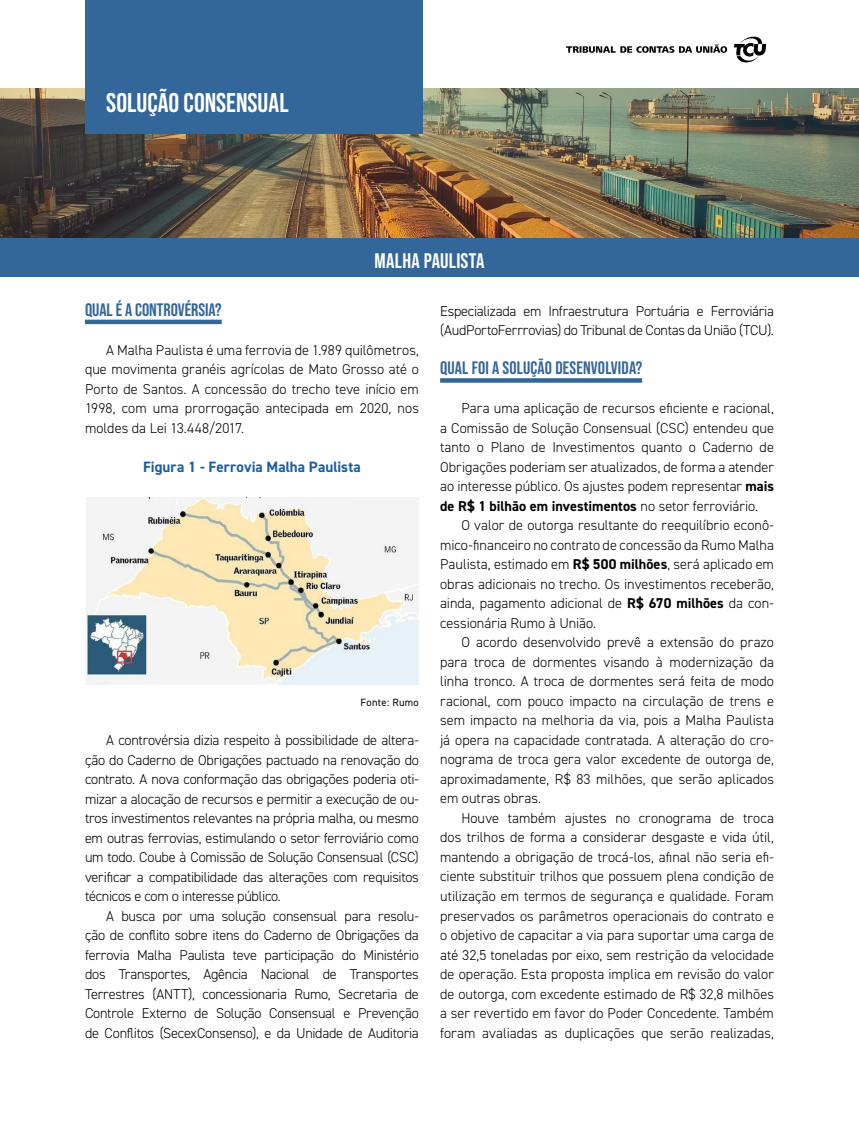
<style>
.page{position:relative;width:859px;height:1132px;background:#fff}
.page>*{position:absolute;margin:0;border:0;box-sizing:border-box;transform-origin:0 0}
.t1{font:700 27px "Bebas Neue Pro";color:#fff}
.t2{font:700 21px "Bebas Neue Pro";letter-spacing:.015em;color:#fff}
.t3{font:700 18px "Bebas Neue Pro";letter-spacing:.01em;color:#369}
.t4{font:700 15px "DIN2014";letter-spacing:.005em;color:#1b5da3}
.t5{font:300 14.25px/19.5px "DIN2014";letter-spacing:-.005em;color:#000;text-align:justify}
.t6{font:10.5px "DIN2014";letter-spacing:.03em;color:#000}
.s1{font-weight:700}
</style>
<div class="page">
<img style="left:0;top:88px;width:859px;height:150px">
<div style="left:85px;top:0;width:338px;height:133px;background:#369"></div>
<svg style="left:566px;top:44px;width:161px;height:9px"></svg>
<svg style="left:734px;top:36px;width:32px;height:27px"></svg>
<div style="left:0;top:238px;width:859px;height:38px;background:#369"></div>
<div style="left:85px;top:319px;width:137px;height:5px;background:#369"></div>
<img style="left:85px;top:497px;width:334px;height:187px">
<svg style="left:440px;top:378px;width:202px;height:4px"></svg>
<h1 class="t1" style="left:106px;top:87px;width:184px">SOLUÇÃO CONSENSUAL</h1>
<h2 class="t2" style="left:374px;top:248px;width:112px">MALHA PAULISTA</h2>
<p class="t3" style="left:85px;top:299px;width:138px">QUAL É A CONTROVÉRSIA?</p>
<p class="t5" style="left:85px;top:340px;width:335px;text-indent:21px">A Malha Paulista é uma ferrovia de 1.989 quilômetros, que movimenta granéis agrícolas de Mato Grosso até o Porto de Santos. A concessão do trecho teve início em 1998, com uma prorrogação antecipada em 2020, nos moldes da Lei 13.448/2017.</p>
<p class="t4" style="left:143px;top:456px;width:219px">Figura 1 - Ferrovia Malha Paulista</p>
<p class="t6" style="left:361px;top:695px;width:60px">Fonte: Rumo</p>
<p class="t5" style="left:85px;top:730px;width:335px;text-indent:21px">A controvérsia dizia respeito à possibilidade de altera&shy;ção do Caderno de Obrigações pactuado na renovação do contrato. A nova conformação das obrigações poderia oti&shy;mizar a alocação de recursos e permitir a execução de ou&shy;tros investimentos relevantes na própria malha, ou mesmo em outras ferrovias, estimulando o setor ferroviário como um todo. Coube à Comissão de Solução Consensual (CSC) verificar a compatibilidade das alterações com requisitos técnicos e com o interesse público.</p>
<p class="t5" style="left:85px;top:905px;width:335px;text-indent:21px">A busca por uma solução consensual para resolu&shy;ção de conflito sobre itens do Caderno de Obrigações da ferrovia Malha Paulista teve participação do Ministério dos Transportes, Agência Nacional de Transportes Terrestres (ANTT), concessionaria Rumo, Secretaria de Controle Externo de Solução Consensual e Prevenção de Conflitos (SecexConsenso), e da Unidade de Auditoria</p>
<p class="t5" style="left:440px;top:301px;width:335px">Especializada em Infraestrutura Portuária e Ferroviária (AudPortoFerrrovias) do Tribunal de Contas da União (TCU).</p>
<p class="t3" style="left:440px;top:357px;width:204px">QUAL FOI A SOLUÇÃO DESENVOLVIDA?</p>
<p class="t5" style="left:440px;top:398px;width:335px;text-indent:21px">Para uma aplicação de recursos eficiente e racional, a Comissão de Solução Consensual (CSC) entendeu que tanto o Plano de Investimentos quanto o Caderno de Obrigações poderiam ser atualizados, de forma a atender ao interesse público. Os ajustes podem representar <span class="s1">mais de R$ 1 bilhão em investimentos</span> no setor ferroviário.</p>
<p class="t5" style="left:440px;top:515px;width:335px;text-indent:21px">O valor de outorga resultante do reequilíbrio econô&shy;mico-financeiro no contrato de concessão da Rumo Malha Paulista, estimado em <span class="s1">R$ 500 milhões</span>, será aplicado em obras adicionais no trecho. Os investimentos receberão, ainda, pagamento adicional de <span class="s1">R$ 670 milhões</span> da con&shy;cessionária Rumo à União.</p>
<p class="t5" style="left:440px;top:632px;width:335px;text-indent:21px">O acordo desenvolvido prevê a extensão do prazo para troca de dormentes visando à modernização da linha tronco. A troca de dormentes será feita de modo racional, com pouco impacto na circulação de trens e sem impacto na melhoria da via, pois a Malha Paulista já opera na capacidade contratada. A alteração do cro&shy;nograma de troca gera valor excedente de outorga de, aproximadamente, R$ 83 milhões, que serão aplicados em outras obras.</p>
<p class="t5" style="left:440px;top:808px;width:335px;text-indent:21px">Houve também ajustes no cronograma de troca dos trilhos de forma a considerar desgaste e vida útil, mantendo a obrigação de trocá-los, afinal não seria efi&shy;ciente substituir trilhos que possuem plena condição de utilização em termos de segurança e qualidade. Foram preservados os parâmetros operacionais do contrato e o objetivo de capacitar a via para suportar uma carga de até 32,5 toneladas por eixo, sem restrição da velocidade de operação. Esta proposta implica em revisão do valor de outorga, com excedente estimado de R$ 32,8 milhões a ser revertido em favor do Poder Concedente. Também foram avaliadas as duplicações que serão realizadas,</p>
</div>
